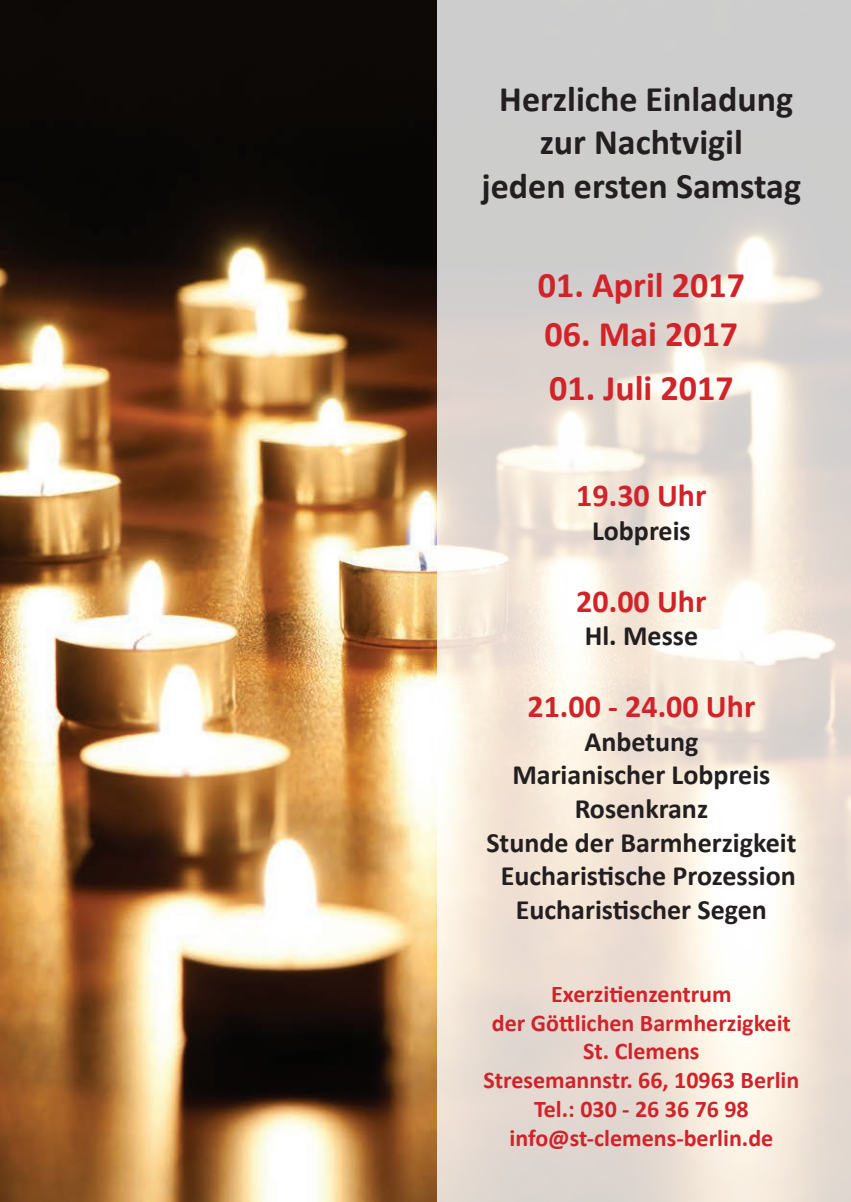
<style>
.page{position:relative;width:851px;height:1202px;background:#fff}
.page>*{position:absolute;margin:0;border:0;box-sizing:border-box;transform-origin:0 0}
.t1{font:700 36px/43.2px "Calibri";color:#231f20;text-align:center}
.t2{font:700 36px "Calibri";color:#d1232a}
.t3{font:700 32px "Calibri";color:#d1232a}
.t4{font:700 28px/33.6px "Calibri";color:#231f20;text-align:center}
.t5{font:700 24px/28.8px "Calibri";color:#d1232a;text-align:center}
</style>
<div class="page">
<img style="left:0;top:0;width:437px;height:1202px">
<svg style="left:437px;top:0;width:413px;height:1202px;background:#e7dfd8"></svg>
<h1 class="t1" style="left:481px;top:77px;width:321px">Herzliche Einladung zur Nachtvigil<br>jeden ersten Samstag</h1>
<h1 class="t2" style="left:537px;top:260px;width:209px">01. April 2017</h1>
<h1 class="t2" style="left:544px;top:308px;width:195px">06. Mai 2017</h1>
<h1 class="t2" style="left:549px;top:363px;width:186px">01. Juli 2017</h1>
<h2 class="t3" style="left:576px;top:473px;width:132px">19.30 Uhr</h2>
<p class="t4" style="left:592px;top:513px;width:100px">Lobpreis</p>
<h2 class="t3" style="left:576px;top:578px;width:132px">20.00 Uhr</h2>
<p class="t4" style="left:584px;top:619px;width:115px">Hl. Messe</p>
<h2 class="t3" style="left:527px;top:684px;width:229px">21.00 - 24.00 Uhr</h2>
<p class="t4" style="left:486px;top:724px;width:311px">Anbetung<br>Marianischer Lobpreis<br>Rosenkranz<br>Stunde der Barmherzigkeit<br>Eucharistische Prozession<br>Eucharistischer Segen</p>
<p class="t5" style="left:483px;top:979px;width:317px">Exerzitienzentrum<br>der Göttlichen Barmherzigkeit<br>St. Clemens<br>Stresemannstr. 66, 10963 Berlin<br>Tel.: 030 - 26 36 76 98 info@st-clemens-berlin.de</p>
</div>
